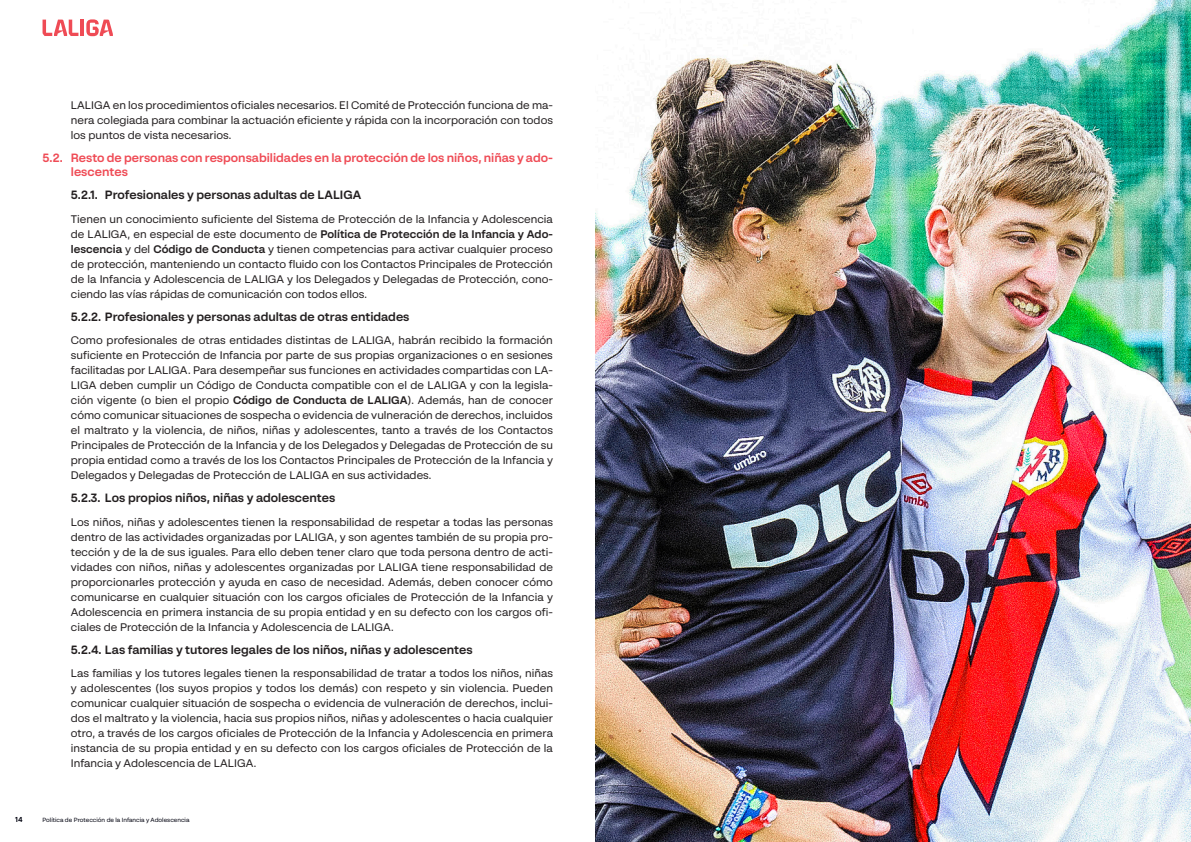
<style>
.page{position:relative;width:1191px;height:842px;background:#fff}
.page>*{position:absolute;margin:0;border:0;box-sizing:border-box;transform-origin:0 0}
.t1{font:700 12px "LALIGA Text";color:#231f20}
.t2{font:700 12px/14.4px "LALIGA Text";color:#ef4b55}
.t3{font:11px/15px "LALIGA Text";color:#231f20;text-align:justify}
.t4{font:700 7.2px "LALIGA Text";color:#00020f}
.t5{font:6px "LALIGA Text";color:#00020f}
.s1{font-weight:700}
</style>
<div class="page">
<svg style="left:43px;top:20px;width:35px;height:16px"></svg>
<hr style="left:80px;top:20px;width:4px;height:16px;background:#ef4b55">
<svg style="left:86px;top:19px;width:27px;height:17px"></svg>
<img style="left:595px;top:0;width:596px;height:842px">
<p class="t3" style="left:71px;top:97px;width:483px">LALIGA en los procedimientos oficiales necesarios. El Comité de Protección funciona de ma&shy;nera colegiada para combinar la actuación eficiente y rápida con la incorporación con todos los puntos de vista necesarios.</p>
<p class="t2" style="left:71px;top:150px;width:483px;text-indent:-28px">5.2. Resto de personas con responsabilidades en la protección de los niños, niñas y ado&shy;lescentes</p>
<p class="t1" style="left:71px;top:188px;width:292px">5.2.1. Profesionales y personas adultas de LALIGA</p>
<p class="t3" style="left:71px;top:211px;width:483px">Tienen un conocimiento suficiente del Sistema de Protección de la Infancia y Adolescencia de LALIGA, en especial de este documento de <span class="s1">Política de Protección de la Infancia y Ado&shy;lescencia</span> y del <span class="s1">Código de Conducta</span> y tienen competencias para activar cualquier proceso de protección, manteniendo un contacto fluido con los Contactos Principales de Protección de la Infancia y Adolescencia de LALIGA y los Delegados y Delegadas de Protección, cono&shy;ciendo las vías rápidas de comunicación con todos ellos.</p>
<p class="t1" style="left:71px;top:309px;width:340px">5.2.2. Profesionales y personas adultas de otras entidades</p>
<p class="t3" style="left:71px;top:333px;width:484px">Como profesionales de otras entidades distintas de LALIGA, habrán recibido la formación suficiente en Protección de Infancia por parte de sus propias organizaciones o en sesiones facilitadas por LALIGA. Para desempeñar sus funciones en actividades compartidas con LA-LIGA deben cumplir un Código de Conducta compatible con el de LALIGA y con la legisla&shy;ción vigente (o bien el propio <span class="s1">Código de Conducta de LALIGA</span>). Además, han de conocer cómo comunicar situaciones de sospecha o evidencia de vulneración de derechos, incluidos el maltrato y la violencia, de niños, niñas y adolescentes, tanto a través de los Contactos Principales de Protección de la Infancia y de los Delegados y Delegadas de Protección de su propia entidad como a través de los los Contactos Principales de Protección de la Infancia y Delegados y Delegadas de Protección de LALIGA en sus actividades.</p>
<p class="t1" style="left:71px;top:490px;width:266px">5.2.3. Los propios niños, niñas y adolescentes</p>
<p class="t3" style="left:71px;top:514px;width:484px">Los niños, niñas y adolescentes tienen la responsabilidad de respetar a todas las personas dentro de las actividades organizadas por LALIGA, y son agentes también de su propia pro&shy;tección y de la de sus iguales. Para ello deben tener claro que toda persona dentro de acti&shy;vidades con niños, niñas y adolescentes organizadas por LALIGA tiene responsabilidad de proporcionarles protección y ayuda en caso de necesidad. Además, deben conocer cómo comunicarse en cualquier situación con los cargos oficiales de Protección de la Infancia y Adolescencia en primera instancia de su propia entidad y en su defecto con los cargos ofi&shy;ciales de Protección de la Infancia y Adolescencia de LALIGA.</p>
<p class="t1" style="left:71px;top:642px;width:403px">5.2.4. Las familias y tutores legales de los niños, niñas y adolescentes</p>
<p class="t3" style="left:71px;top:665px;width:483px">Las familias y los tutores legales tienen la responsabilidad de tratar a todos los niños, niñas y adolescentes (los suyos propios y todos los demás) con respeto y sin violencia. Pueden comunicar cualquier situación de sospecha o evidencia de vulneración de derechos, inclui&shy;dos el maltrato y la violencia, hacia sus propios niños, niñas y adolescentes o hacia cualquier otro, a través de los cargos oficiales de Protección de la Infancia y Adolescencia en primera instancia de su propia entidad y en su defecto con los cargos oficiales de Protección de la Infancia y Adolescencia de LALIGA.</p>
<p class="t4" style="left:15px;top:815px;width:9px">14</p>
<p class="t5" style="left:43px;top:816px;width:148px">Política de Protección de la Infancia y Adolescencia</p>
</div>
